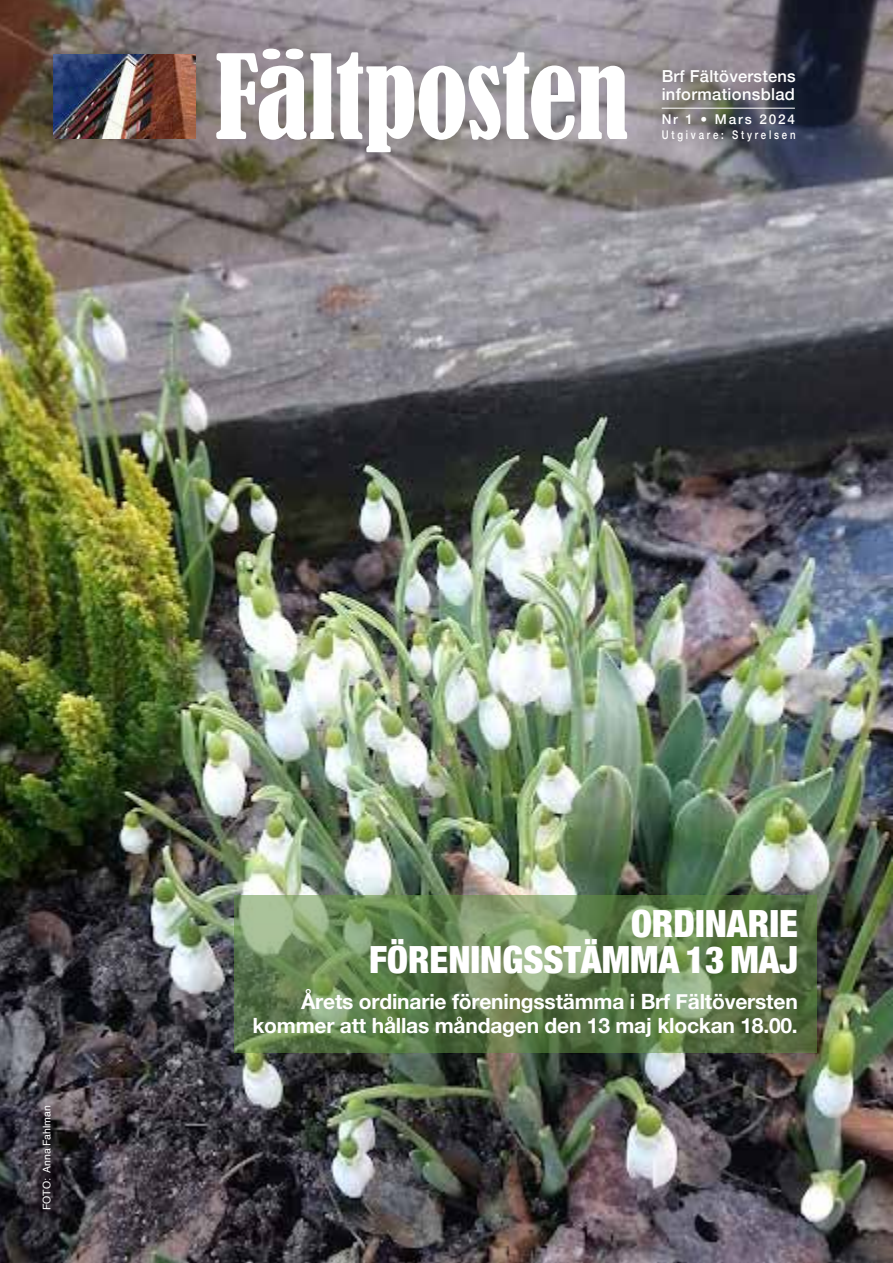
<style>
.page{position:relative;width:893px;height:1263px;background:#fff}
.page>*{position:absolute;margin:0;border:0;box-sizing:border-box;transform-origin:0 0}
.t1{font:900 condensed 37.5px/36px "Helvetica Neue";color:#fff;text-align:right}
.t2{font:700 21px/24px "Helvetica Neue";letter-spacing:-.01em;color:#fff;text-align:right}
.t3{font:500 16.5px/18px "Helvetica Neue";letter-spacing:.02em;color:#fff}
.t4{font:500 13.5px "Helvetica Neue";letter-spacing:.14em;color:#fff}
.t5{font:500 12px "Helvetica Neue";letter-spacing:.29em;color:#fff;scale:.8 1}
.t6{font:10.5px "Helvetica";letter-spacing:-.01em;color:#fff}
</style>
<div class="page">
<img style="left:0;top:0;width:893px;height:1263px">
<svg style="left:234px;top:895px;width:582px;height:158px"></svg>
<hr style="left:662px;top:108px;width:133px;height:1px;background:#fff">
<img style="left:53px;top:54px;width:143px;height:85px">
<svg style="left:216px;top:49px;width:411px;height:103px"></svg>
<p class="t3" style="left:662px;top:68px;width:136px">Brf Fältöverstens informationsblad</p>
<p class="t4" style="left:662px;top:114px;width:135px">Nr 1 • Mars 2024</p>
<p class="t5" style="left:662px;top:130px;width:169px">Utgivare: Styrelsen</p>
<p class="t6" style="left:42px;top:1210px;width:106px;rotate:-90deg">FOTO: Anna Fahlman</p>
<h1 class="t1" style="left:369px;top:906px;width:430px">ORDINARIE<br>FÖRENINGSSTÄMMA 13 MAJ</h1>
<p class="t2" style="left:252px;top:990px;width:547px">Årets ordinarie föreningsstämma i Brf Fältöversten kommer att hållas måndagen den 13 maj klockan 18.00.</p>
</div>
